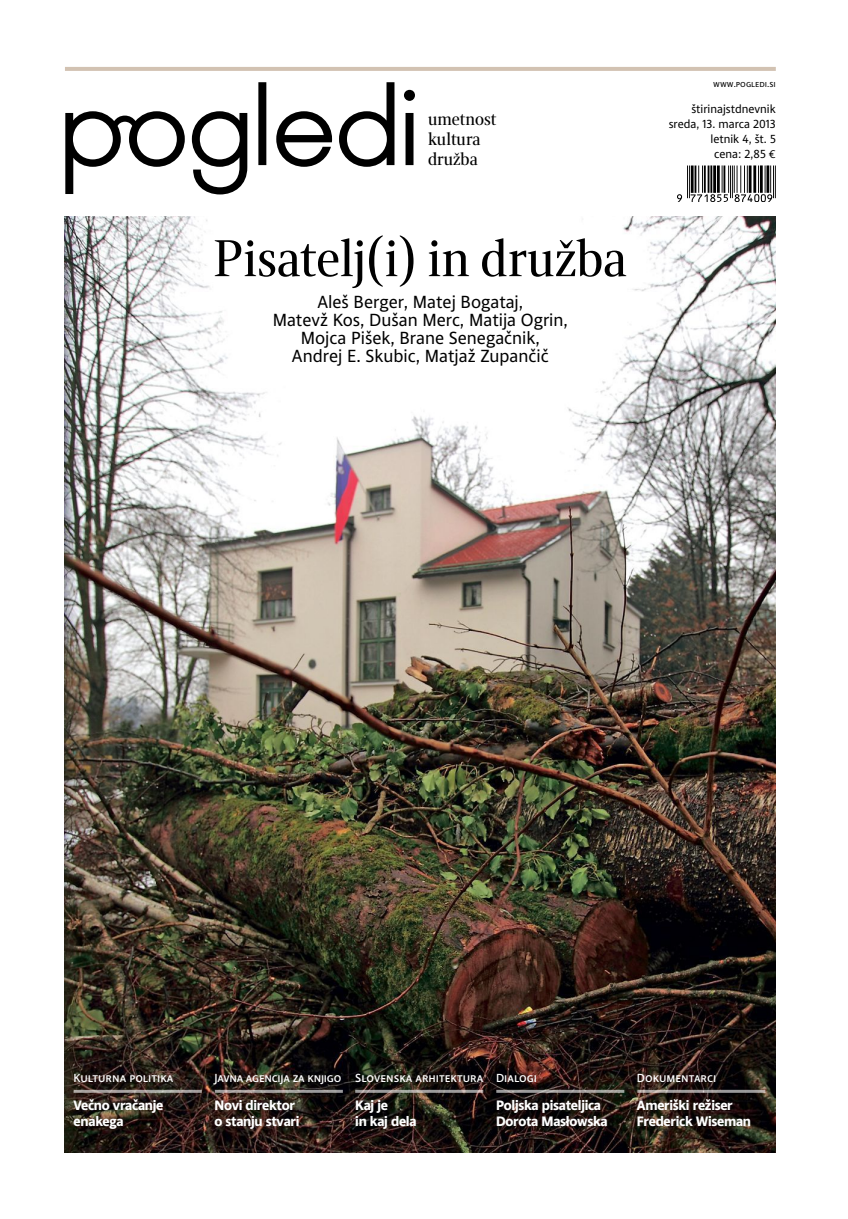
<style>
.page{position:relative;width:848px;height:1219px;background:#fff}
.page>*{position:absolute;margin:0;border:0;box-sizing:border-box;transform-origin:0 0}
.t1{font:53px "Delo N Demi";color:#000}
.t2{font:18px/18px "Delo S";color:#000;text-align:center}
.t3{font:18px/20px "Delo N Demi";color:#000}
.t4{font:800 14px/16px "Delo S";letter-spacing:-.02em;color:#fff}
.t5{font:12px/15px "Delo S";color:#000;text-align:right}
.t6{font:600 12px "Delo S";color:#fff}
.t7{font:600 12px "Delo S";letter-spacing:-.02em;color:#fff}
.t8{font:9px "Delo S";color:#000}
</style>
<div class="page">
<img style="left:65px;top:217px;width:710px;height:936px">
<hr style="left:65px;top:67px;width:710px;height:4px;background:#d2c2b2">
<svg style="left:65px;top:82px;width:350px;height:112px"></svg>
<svg style="left:677px;top:194px;width:5px;height:8px"></svg>
<hr style="left:687px;top:166px;width:1px;height:32px;background:#000">
<hr style="left:689px;top:166px;width:1px;height:32px;background:#000">
<svg style="left:690px;top:165px;width:82px;height:37px"></svg>
<hr style="left:773px;top:166px;width:1px;height:32px;background:#000">
<hr style="left:774px;top:166px;width:1px;height:32px;background:#000">
<hr style="left:74px;top:1090px;width:128px;height:3px;background:#fff">
<hr style="left:215px;top:1090px;width:128px;height:3px;background:#fff">
<hr style="left:355px;top:1090px;width:128px;height:3px;background:#fff">
<hr style="left:496px;top:1090px;width:128px;height:3px;background:#fff">
<hr style="left:637px;top:1090px;width:128px;height:3px;background:#fff">
<p class="t3" style="left:428px;top:108px;width:70px">umetnost kultura družba</p>
<h1 class="t1" style="left:213px;top:224px;width:415px">Pisatelj(i) in družba</h1>
<p class="t2" style="left:273px;top:295px;width:297px">Aleš Berger, Matej Bogataj,<br>Matevž Kos, Dušan Merc, Matija Ogrin, Mojca Pišek, Brane Senegačnik,<br>Andrej E. Skubic, Matjaž Zupančič</p>
<p class="t8" style="left:713px;top:79px;width:64px">www.pogledi.si</p>
<p class="t5" style="left:668px;top:103px;width:109px">štirinajstdnevnik sreda, 13. marca 2013 letnik 4, št. 5<br>cena: 2,85 €</p>
<p class="t6" style="left:74px;top:1071px;width:101px">Kulturna politika</p>
<p class="t4" style="left:74px;top:1098px;width:91px">Večno vračanje enakega</p>
<p class="t7" style="left:214px;top:1071px;width:128px">Javna agencija za knjigo</p>
<p class="t4" style="left:214px;top:1098px;width:87px">Novi direktor o stanju stvari</p>
<p class="t6" style="left:355px;top:1071px;width:129px">Slovenska arhitektura</p>
<p class="t4" style="left:355px;top:1098px;width:63px">Kaj je<br>in kaj dela</p>
<p class="t6" style="left:496px;top:1071px;width:42px">Dialogi</p>
<p class="t4" style="left:496px;top:1098px;width:113px">Poljska pisateljica<br>Dorota Masłowska</p>
<p class="t6" style="left:637px;top:1071px;width:81px">Dokumentarci</p>
<p class="t4" style="left:637px;top:1098px;width:116px">Ameriški režiser<br>Frederick Wiseman</p>
</div>
